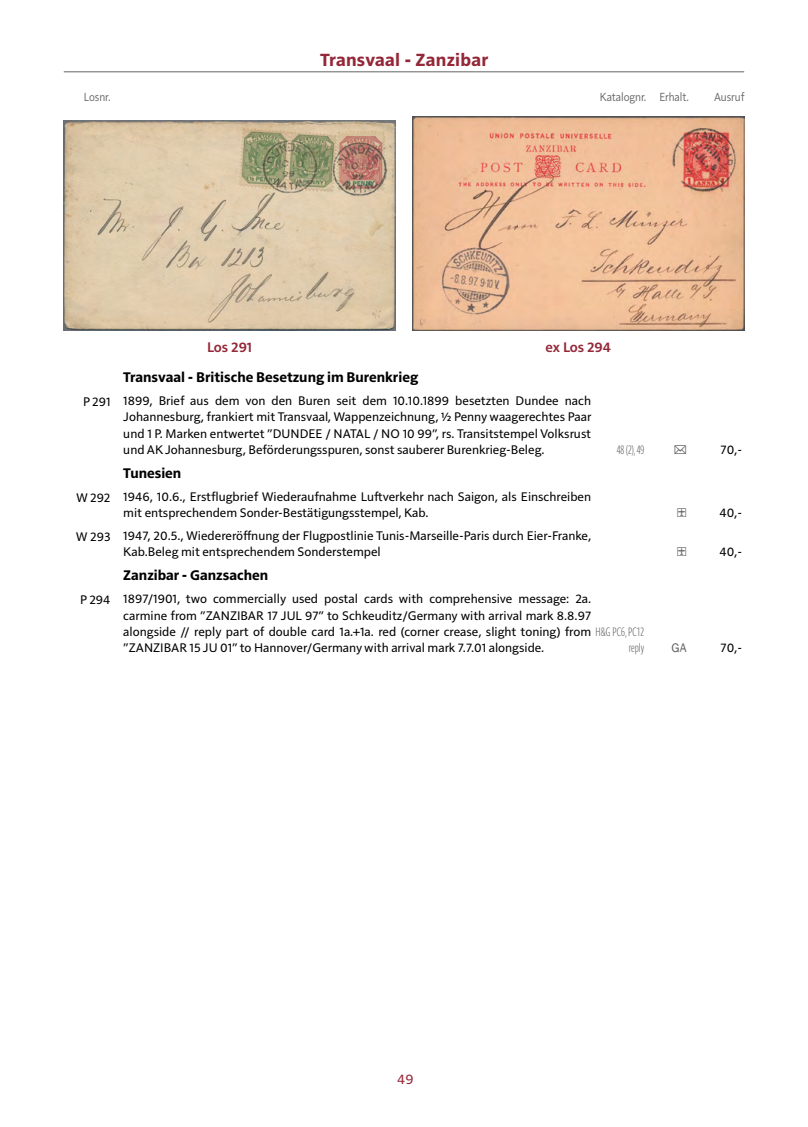
<style>
.page{position:relative;width:808px;height:1127px;background:#fff}
.page>*{position:absolute;margin:0;border:0;box-sizing:border-box;transform-origin:0 0}
.t1{font:700 18px "Solitaire MVB Pro";letter-spacing:.015em;color:#942738}
.t2{font:700 14.25px "Solitaire MVB Pro";color:#000}
.t3{font:600 14.25px "Solitaire MVB Pro";color:#942738}
.t4{font:14.25px "Solitaire MVB Pro";color:#942738}
.t5{font:12.75px/16.2px "Solitaire MVB Pro";color:#000}
.t6{font:12px "Solitaire MVB Pro";letter-spacing:-.005em;color:#646363;scale:.9 1}
.t7{font:700 12px "Parisine Std Comp Clair";color:#646363}
.s1{font-family:"Parisine Std Comp Clair";font-weight:700;font-size:12px;color:#646363}
</style>
<div class="page">
<hr style="left:64px;top:71px;width:680px;height:1px;background:#646363">
<img style="left:64px;top:120px;width:331px;height:210px">
<img style="left:412px;top:117px;width:332px;height:213px">
<h1 class="t1" style="left:320px;top:48px;width:170px">Transvaal - Zanzibar</h1>
<p class="t6" style="left:84px;top:88px;width:31px">Losnr.</p>
<p class="t6" style="left:600px;top:88px;width:100px">Katalognr. Erhalt.</p>
<p class="t6" style="left:714px;top:88px;width:35px">Ausruf</p>
<p class="t3" style="left:207px;top:337px;width:47px">Los 291</p>
<p class="t3" style="left:545px;top:337px;width:67px">ex Los 294</p>
<p class="t2" style="left:123px;top:367px;width:296px">Transvaal - Britische Besetzung im Burenkrieg</p>
<p class="t5" style="left:123px;top:392px;width:469px;text-align:justify;text-indent:-40px">P 291 1899, Brief aus dem von den Buren seit dem 10.10.1899 besetzten Dundee nach Johannesburg, frankiert mit Transvaal, Wappenzeichnung, ½ Penny waagerechtes Paar und 1 P. Marken entwertet ”DUNDEE / NATAL / NO 10 99”, rs. Transitstempel Volksrust und AK Johannesburg, Beförderungsspuren, sonst sauberer Burenkrieg-Beleg.</p>
<p class="t2" style="left:123px;top:463px;width:59px">Tunesien</p>
<p class="t5" style="left:123px;top:487px;width:469px;text-indent:-47px">W 292 1946, 10.6., Erstflugbrief Wiederaufnahme Luftverkehr nach Saigon, als Einschreiben mit entsprechendem Sonder-Bestätigungsstempel, Kab.</p>
<p class="t5" style="left:123px;top:527px;width:469px;text-indent:-47px">W 293 1947, 20.5., Wiedereröffnung der Flugpostlinie Tunis-Marseille-Paris durch Eier-Franke,<br>Kab.Beleg mit entsprechendem Sonderstempel</p>
<p class="t7" style="left:617px;top:443px;width:29px">48 (2), 49</p>
<p class="t5" style="left:720px;top:440px;width:23px">70,-</p>
<p class="t5" style="left:719px;top:504px;width:24px">40,-</p>
<p class="t5" style="left:719px;top:543px;width:24px">40,-</p>
<p class="t2" style="left:123px;top:566px;width:146px">Zanzibar - Ganzsachen</p>
<p class="t5" style="left:123px;top:590px;width:522px;text-indent:-43px">P 294 1897/1901, two commercially used postal cards with comprehensive message: 2a.<br>carmine from ”ZANZIBAR 17 JUL 97” to Schkeuditz/Germany with arrival mark 8.8.97 alongside // reply part of double card 1a.+1a. red (corner crease, slight toning) from <span class="s1">H&amp;G PC6, PC12 </span>”ZANZIBAR 15 JU 01” to Hannover/Germany with arrival mark 7.7.01 alongside.</p>
<p class="t7" style="left:629px;top:641px;width:17px">reply</p>
<p class="t5" style="left:720px;top:639px;width:23px">70,-</p>
<p class="t4" style="left:397px;top:1069px;width:18px">49</p>
</div>
